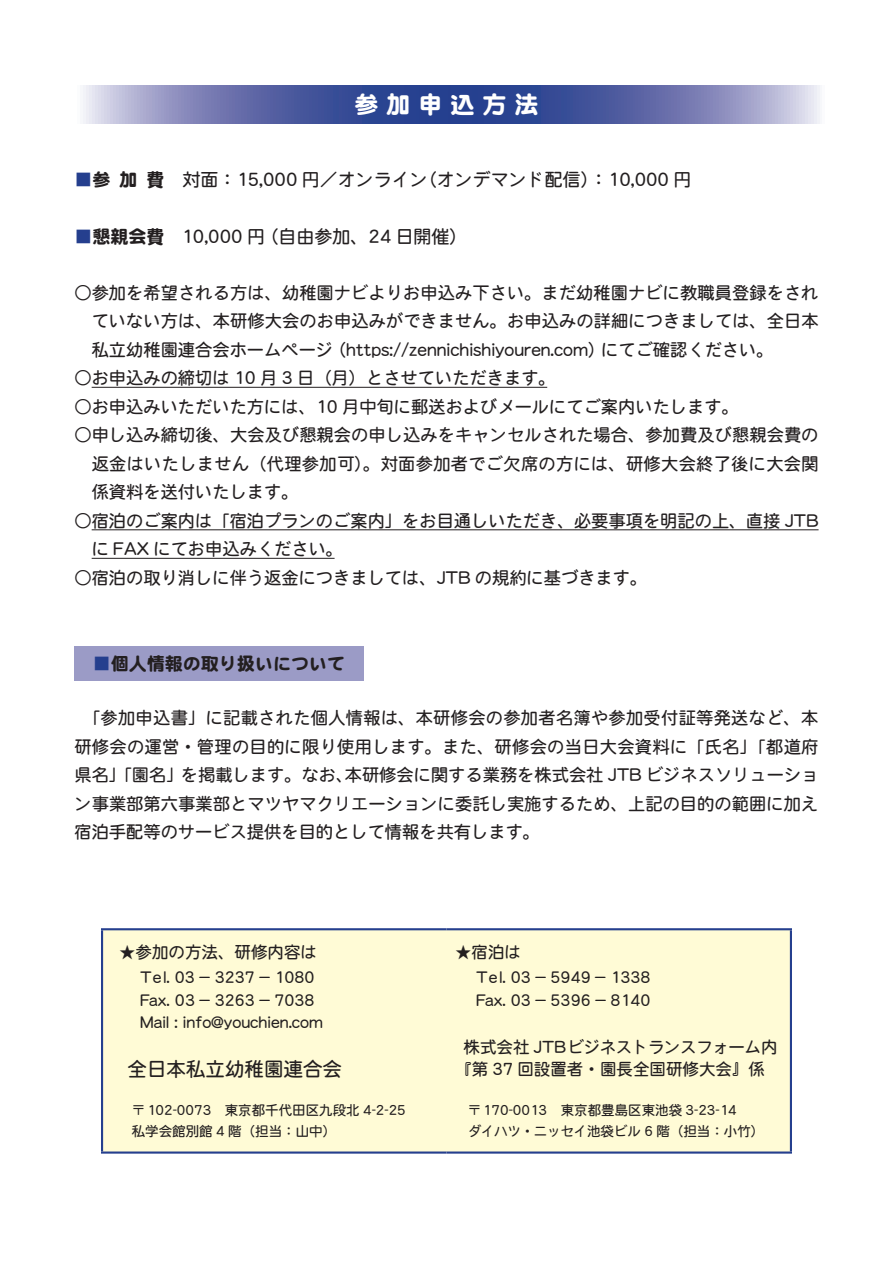
<style>
.page{position:relative;width:893px;height:1263px;background:#fff}
.page>*{position:absolute;margin:0;border:0;box-sizing:border-box;transform-origin:0 0}
.t1{font:24px "DF Maru Gothic SB WINP RKSJ H";letter-spacing:.335em;color:#fff}
.t2{font:19.5px "DFHS Maru Gothic W4 WINP RKSJ H";color:#231f20}
.t3{font:18px "DFHS Maru Gothic W4 WINP RKSJ H";color:#231f20}
.t4{font:18px "DF Maru Gothic SB WINP RKSJ H";color:#231f20}
.t5{font:17.25px/28.5px "DFHS Maru Gothic W4 WINP RKSJ H";color:#231f20}
.t6{font:16.5px/22.5px "DFHS Maru Gothic W4 WINP RKSJ H";color:#231f20}
.t7{font:15.75px/22.5px "DFHS Maru Gothic W4 WINP RKSJ H";color:#231f20}
.t8{font:13.5px/21px "DFHS Maru Gothic W4 WINP RKSJ H";color:#231f20}
.s1{color:#253f8e}
.s2{font-family:"DF Maru Gothic SB WINP RKSJ H"}
.s3{font-family:"DFHS Maru Gothic W4 WINP RKSJ H";color:#253f8e}
</style>
<div class="page">
<hr style="left:92px;top:387px;width:455px;height:1px;background:#231f20">
<hr style="left:92px;top:529px;width:727px;height:1px;background:#231f20">
<hr style="left:92px;top:558px;width:243px;height:1px;background:#231f20">
<div style="left:74px;top:647px;width:290px;height:34px;background:#9b9bc6"></div>
<div style="left:103px;top:930px;width:687px;height:221px;background:#fffbd6"></div>
<hr style="left:101px;top:928px;width:345px;height:2px;background:#253f8e">
<hr style="left:101px;top:930px;width:2px;height:221px;background:#253f8e">
<hr style="left:446px;top:928px;width:346px;height:2px;background:#253f8e">
<hr style="left:790px;top:930px;width:2px;height:221px;background:#253f8e">
<hr style="left:101px;top:1151px;width:345px;height:2px;background:#253f8e">
<hr style="left:446px;top:1151px;width:346px;height:2px;background:#253f8e">
<svg style="left:83px;top:85px;width:737px;height:38px;background:#6672ad"></svg>
<h1 class="t1" style="left:354px;top:92px;width:185px">参加申込方法</h1>
<p class="t3" style="left:419px;top:170px;width:181px">（オンデマンド配信）</p>
<p class="t3" style="left:74px;top:170px;width:355px"><span class="s1">■</span><span class="s2">参加費</span>　対面：15,000 円／オンライン</p>
<p class="t3" style="left:261px;top:227px;width:208px">（自由参加、24 日開催(</p>
<p class="t3" style="left:590px;top:170px;width:103px">：10,000 円</p>
<p class="t3" style="left:74px;top:227px;width:192px"><span class="s1">■</span><span class="s2">懇親会費　</span>10,000 円</p>
<p class="t5" style="left:74px;top:278px;width:746px">○参加を希望される方は、幼稚園ナビよりお申込み下さい。まだ幼稚園ナビに教職員登録をされ</p>
<p class="t5" style="left:92px;top:307px;width:729px">ていない方は、本研修大会のお申込みができません。お申込みの詳細につきましては、全日本</p>
<p class="t5" style="left:601px;top:335px;width:174px">にてご確認ください。</p>
<p class="t5" style="left:92px;top:335px;width:243px">私立幼稚園連合会ホームページ</p>
<p class="t5" style="left:74px;top:364px;width:483px">○お申込みの締切は 10 月 3 日（月）とさせていただきます。</p>
<p class="t5" style="left:74px;top:392px;width:666px">○お申込みいただいた方には、10 月中旬に郵送およびメールにてご案内いたします。</p>
<p class="t5" style="left:92px;top:421px;width:729px;text-align:justify;text-indent:-17px">○申し込み締切後、大会及び懇親会の申し込みをキャンセルされた場合、参加費及び懇親会費の返金はいたしません（代理参加可）。対面参加者でご欠席の方には、研修大会終了後に大会関係資料を送付いたします。</p>
<p class="t5" style="left:92px;top:506px;width:728px;text-indent:-17px">○宿泊のご案内は「宿泊プランのご案内」をお目通しいただき、必要事項を明記の上、直接 JTBに FAX にてお申込みください。</p>
<p class="t5" style="left:74px;top:563px;width:574px">○宿泊の取り消しに伴う返金につきましては、JTB の規約に基づきます。</p>
<p class="t5" style="left:329px;top:335px;width:278px">（https://zennichishiyouren.com）</p>
<p class="t4" style="left:93px;top:655px;width:253px"><span class="s3">■</span>個人情報の取り扱いについて</p>
<p class="t5" style="left:74px;top:704px;width:746px;text-align:right">　「参加申込書」に記載された個人情報は、本研修会の参加者名簿や参加受付証等発送など、本研修会の運営・管理の目的に限り使用します。また、研修会の当日大会資料に「氏名」「都道府本研修会に関する業務を株式会社 JTB ビジネスソリューショ</p>
<p class="t5" style="left:181px;top:761px;width:174px">を掲載します。なお、</p>
<p class="t5" style="left:74px;top:761px;width:745px">県名」「園名」<br>ン事業部第六事業部とマツヤマクリエーションに委託し実施するため、上記の目的の範囲に加え宿泊手配等のサービス提供を目的として情報を共有します。</p>
<p class="t6" style="left:119px;top:941px;width:199px">★参加の方法、研修内容は</p>
<p class="t7" style="left:140px;top:966px;width:184px">Te .l 03－3237－1080<br>Fax. 03－3263－7038<br>Mail : info@youchien.com</p>
<p class="t2" style="left:128px;top:1060px;width:216px">全日本私立幼稚園連合会</p>
<p class="t8" style="left:132px;top:1099px;width:276px">〒102-0073　東京都千代田区九段北 4-2-25私学会館別館 4 階（担当：山中(</p>
<p class="t6" style="left:455px;top:941px;width:67px">★宿泊は</p>
<p class="t7" style="left:476px;top:966px;width:176px">Te .l 03－5949－1338<br>Fax. 03－5396－8140</p>
<p class="t6" style="left:455px;top:1036px;width:324px;text-indent:8px">株式会社 JTBビジネストランスフォーム内『第 37 回設置者・園長全国研修大会』係</p>
<p class="t8" style="left:468px;top:1099px;width:298px">〒170-0013　東京都豊島区東池袋 3-23-14<br>ダイハツ・ニッセイ池袋ビル 6 階（担当：小竹(</p>
</div>
